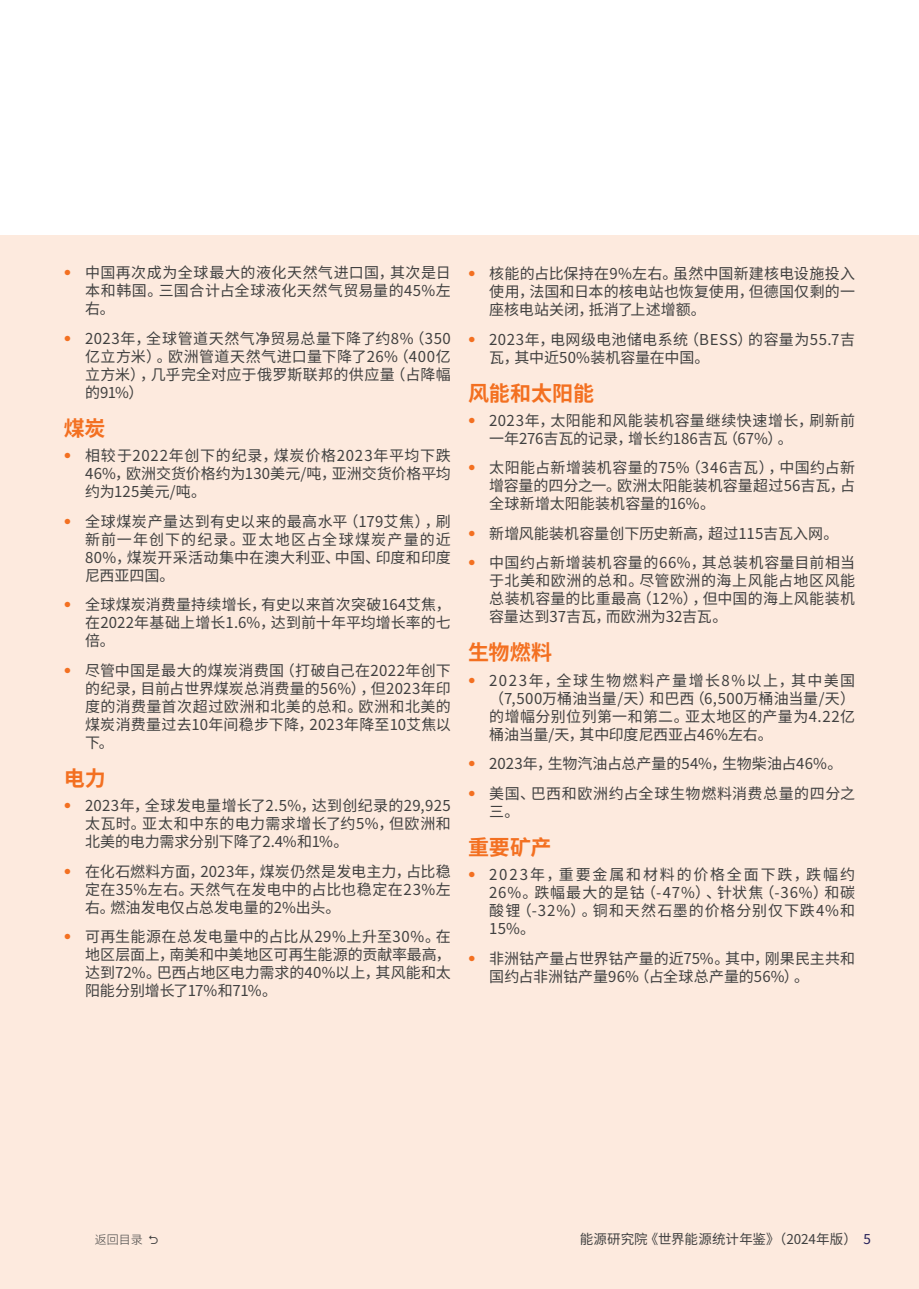
<style>
.page{position:relative;width:919px;height:1289px;background:#fff}
.page>*{position:absolute;margin:0;border:0;box-sizing:border-box;transform-origin:0 0}
.t1{font:700 21px "Noto Sans CJ Ksc";color:#f37021}
.t2{font:15px/18px "Noto Sans CJ Ksc";letter-spacing:.015em;color:#404040;text-align:justify}
.t3{font:15px/18px "Noto Sans CJ Ksc";letter-spacing:.04em;color:#404040}
.t4{font:13.5px "Noto Sans CJ Ksc";color:#404040}
.t5{font:300 12px "Noto Sans CJ Ksc";color:#404040}
.s1{font-family:"Univers 45";font-weight:300;color:#f37021}
.s2{color:#231f58}
</style>
<div class="page">
<div style="left:0;top:235px;width:918px;height:1053px;background:#fdeade"></div>
<p class="t2" style="left:85px;top:264px;width:367px;text-indent:-21px"><span class="s1">•</span> 中国再次成为全球最大的液化天然气进口国，其次是日本和韩国。三国合计占全球液化天然气贸易量的45%左右。</p>
<p class="t2" style="left:85px;top:330px;width:367px;text-indent:-21px"><span class="s1">•</span> 2023年，全球管道天然气净贸易总量下降了约8%（350亿立方米）。欧洲管道天然气进口量下降了26%（400亿立方米），几乎完全对应于俄罗斯联邦的供应量（占降幅的91%）</p>
<h1 class="t1" style="left:64px;top:416px;width:43px">煤炭</h1>
<p class="t2" style="left:85px;top:447px;width:367px;text-indent:-21px"><span class="s1">•</span> 相较于2022年创下的纪录，煤炭价格2023年平均下跌46%，欧洲交货价格约为130美元/吨，亚洲交货价格平均约为125美元/吨。</p>
<p class="t2" style="left:85px;top:512px;width:367px;text-indent:-21px"><span class="s1">•</span> 全球煤炭产量达到有史以来的最高水平（179艾焦），刷新前一年创下的纪录。亚太地区占全球煤炭产量的近80%，煤炭开采活动集中在澳大利亚、中国、印度和印度尼西亚四国。</p>
<p class="t2" style="left:85px;top:596px;width:367px;text-indent:-21px"><span class="s1">•</span> 全球煤炭消费量持续增长，有史以来首次突破164艾焦，在2022年基础上增长1.6%，达到前十年平均增长率的七倍。</p>
<p class="t2" style="left:85px;top:661px;width:367px;text-indent:-21px"><span class="s1">•</span> 尽管中国是最大的煤炭消费国（打破自己在2022年创下的纪录，目前占世界煤炭总消费量的56%），但2023年印度的消费量首次超过欧洲和北美的总和。欧洲和北美的煤炭消费量过去10年间稳步下降，2023年降至10艾焦以下。</p>
<h1 class="t1" style="left:64px;top:766px;width:43px">电力</h1>
<p class="t2" style="left:85px;top:797px;width:367px;text-indent:-21px"><span class="s1">•</span> 2023年，全球发电量增长了2.5%，达到创纪录的29,925太瓦时。亚太和中东的电力需求增长了约5%，但欧洲和北美的电力需求分别下降了2.4%和1%。</p>
<p class="t2" style="left:85px;top:862px;width:367px;text-indent:-21px"><span class="s1">•</span> 在化石燃料方面，2023年，煤炭仍然是发电主力，占比稳定在35%左右。天然气在发电中的占比也稳定在23%左右。燃油发电仅占总发电量的2%出头。</p>
<p class="t2" style="left:85px;top:928px;width:367px;text-indent:-21px"><span class="s1">•</span> 可再生能源在总发电量中的占比从29%上升至30%。在地区层面上，南美和中美地区可再生能源的贡献率最高，达到72%。巴西占地区电力需求的40%以上，其风能和太阳能分别增长了17%和71%。</p>
<p class="t2" style="left:489px;top:265px;width:367px;text-indent:-21px"><span class="s1">•</span> 核能的占比保持在9%左右。虽然中国新建核电设施投入使用，法国和日本的核电站也恢复使用，但德国仅剩的一座核电站关闭，抵消了上述增额。</p>
<p class="t2" style="left:489px;top:330px;width:367px;text-indent:-21px"><span class="s1">•</span> 2023年，电网级电池储电系统（BESS）的容量为55.7吉瓦，其中近50%装机容量在中国。</p>
<h1 class="t1" style="left:468px;top:381px;width:127px">风能和太阳能</h1>
<p class="t2" style="left:489px;top:411px;width:367px;text-indent:-21px"><span class="s1">•</span> 2023年，太阳能和风能装机容量继续快速增长，刷新前一年276吉瓦的记录，增长约186吉瓦（67%）。</p>
<p class="t2" style="left:489px;top:459px;width:367px;text-indent:-21px"><span class="s1">•</span> 太阳能占新增装机容量的75%（346吉瓦），中国约占新增容量的四分之一。欧洲太阳能装机容量超过56吉瓦，占全球新增太阳能装机容量的16%。</p>
<p class="t2" style="left:468px;top:524px;width:372px"><span class="s1">•</span> 新增风能装机容量创下历史新高，超过115吉瓦入网。</p>
<p class="t2" style="left:489px;top:554px;width:367px;text-indent:-21px"><span class="s1">•</span> 中国约占新增装机容量的66%，其总装机容量目前相当于北美和欧洲的总和。尽管欧洲的海上风能占地区风能总装机容量的比重最高（12%），但中国的海上风能装机容量达到37吉瓦，而欧洲为32吉瓦。</p>
<h1 class="t1" style="left:468px;top:641px;width:86px">生物燃料</h1>
<p class="t2" style="left:489px;top:671px;width:367px;text-indent:-21px"><span class="s1">•</span> 2023年，全球生物燃料产量增长8%以上，其中美国（7,500万桶油当量/天）和巴西（6,500万桶油当量/天）的增幅分别位列第一和第二。亚太地区的产量为4.22亿桶油当量/天，其中印度尼西亚占46%左右。</p>
<p class="t2" style="left:468px;top:755px;width:376px"><span class="s1">•</span> 2023年，生物汽油占总产量的54%，生物柴油占46%。</p>
<p class="t3" style="left:489px;top:784px;width:367px;text-indent:-21px"><span class="s1">•</span> 美国、巴西和欧洲约占全球生物燃料消费总量的四分之三。</p>
<h1 class="t1" style="left:468px;top:835px;width:85px">重要矿产</h1>
<p class="t2" style="left:489px;top:865px;width:367px;text-indent:-21px"><span class="s1">•</span> 2023年，重要金属和材料的价格全面下跌，跌幅约26%。跌幅最大的是钴（-47%）、针状焦（-36%）和碳酸锂（-32%）。铜和天然石墨的价格分别仅下跌4%和15%。</p>
<p class="t2" style="left:489px;top:949px;width:367px;text-indent:-21px"><span class="s1">•</span> 非洲钴产量占世界钴产量的近75%。其中，刚果民主共和国约占非洲钴产量96%（占全球总产量的56%）。</p>
<p class="t5" style="left:95px;top:1232px;width:50px">返回目录</p>
<p class="t4" style="left:579px;top:1231px;width:293px">能源研究院《世界能源统计年鉴》（2024年版） <span class="s2">5</span></p>
</div>
